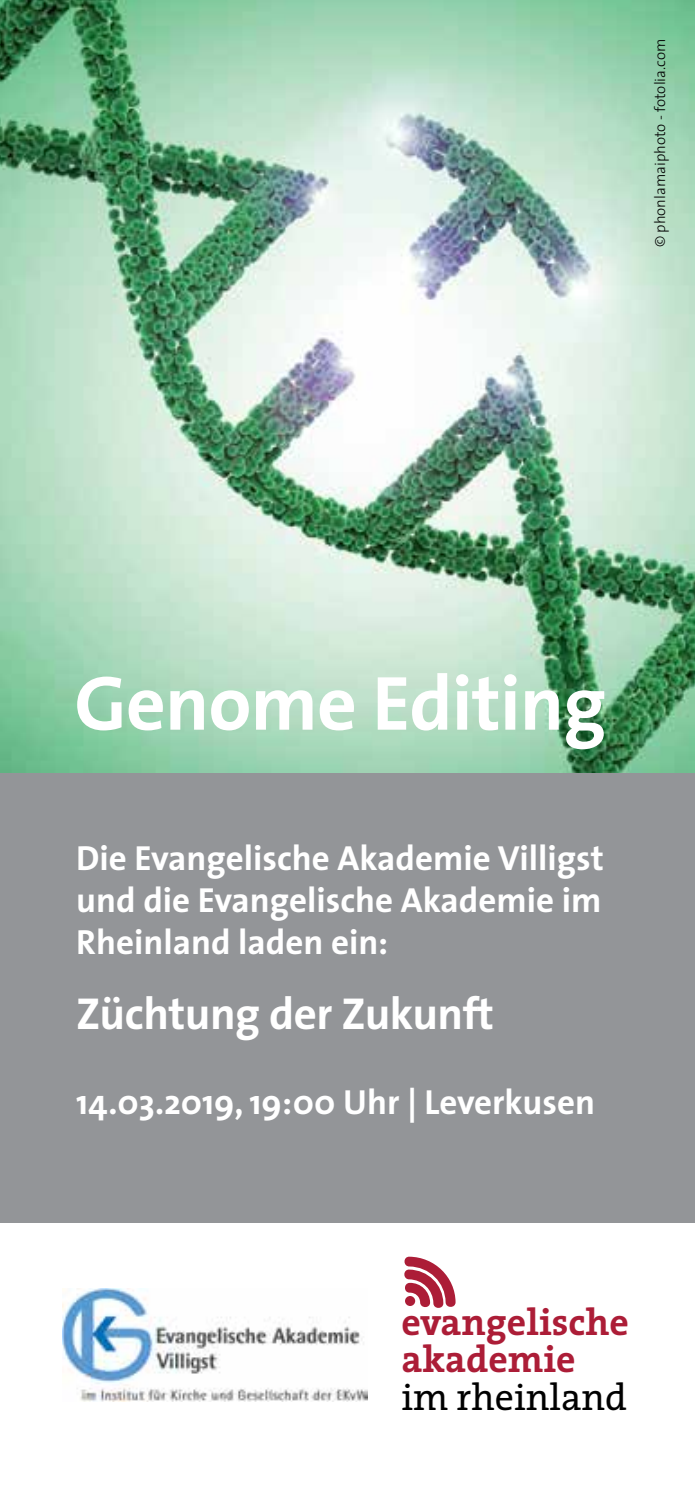
<style>
.page{position:relative;width:695px;height:1489px;background:#fff}
.page>*{position:absolute;margin:0;border:0;box-sizing:border-box;transform-origin:0 0}
.t1{font:700 77.5px "The Sans";letter-spacing:-.01em;color:#fff}
.t2{font:700 45px "The Sans";letter-spacing:-.01em;color:#fff}
.t3{font:700 37.75px/37.8px "The Serif";color:#ac1d37}
.t4{font:37.75px "The Serif";color:#000}
.t5{font:700 35px/42px "The Sans";color:#fff;text-align:justify}
.t6{font:300 15px "The Sans";color:#000}
</style>
<div class="page">
<div style="left:0;top:633px;width:694px;height:589px;background:#939598"></div>
<img style="left:0;top:0;width:694px;height:772px">
<img style="left:63px;top:1288px;width:304px;height:113px">
<svg style="left:404px;top:1256px;width:51px;height:52px"></svg>
<div style="left:405px;top:1295px;width:10px;height:10px;background:#ac1d37;border-radius:50%"></div>
<p class="t6" style="left:647px;top:247px;width:210px;rotate:-90deg">© phonlamaiphoto - fotolia.com</p>
<h1 class="t1" style="left:74px;top:638px;width:533px">Genome Editing</h1>
<p class="t5" style="left:76px;top:836px;width:529px">Die Evangelische Akademie Villigst und die Evangelische Akademie im Rheinland laden ein:</p>
<p class="t2" style="left:76px;top:976px;width:419px">Züchtung der Zukunft</p>
<p class="t5" style="left:76px;top:1079px;width:520px">14.03.2019, 19:00 Uhr | Leverkusen</p>
<p class="t3" style="left:401px;top:1301px;width:229px">evangelische akademie</p>
<p class="t4" style="left:401px;top:1365px;width:227px">im rheinland</p>
</div>
